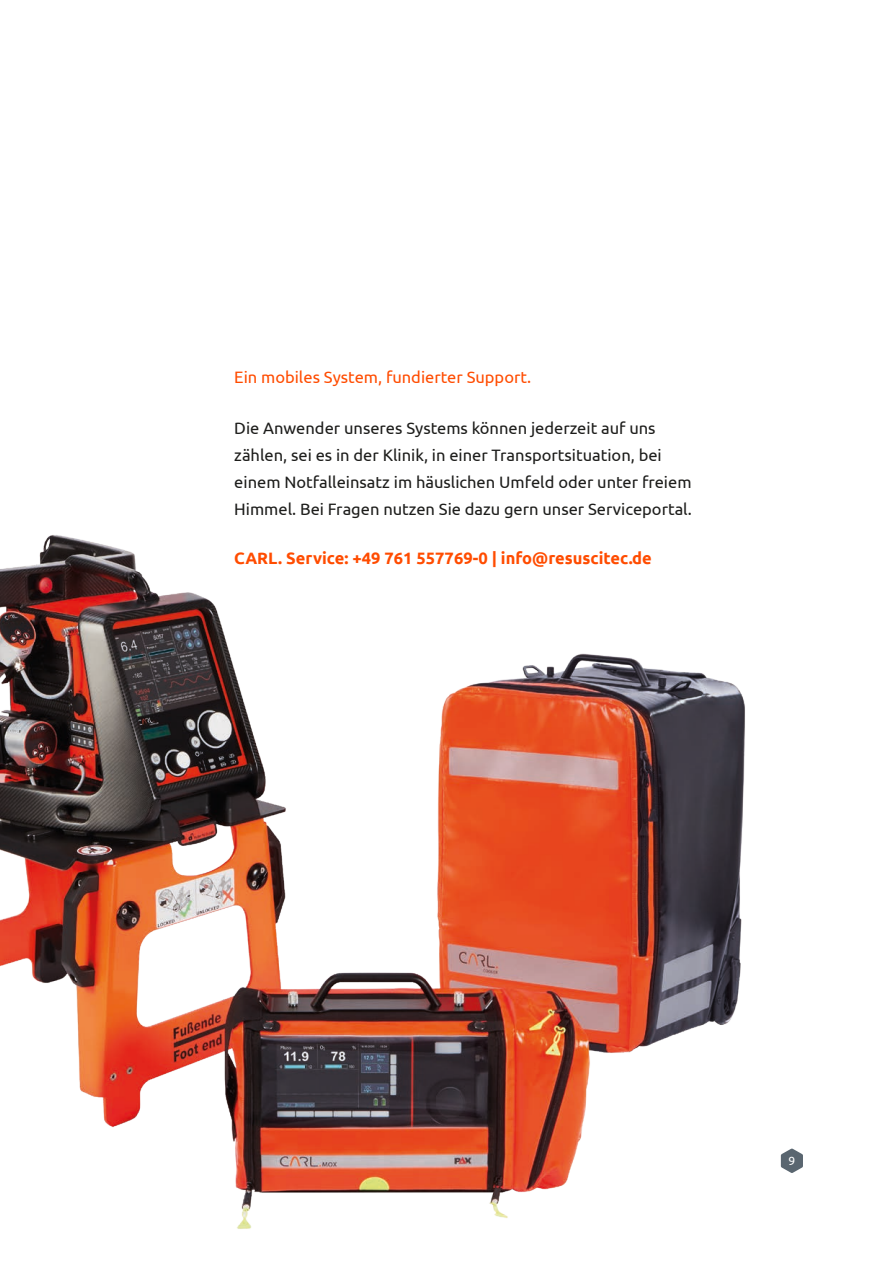
<style>
.page{position:relative;width:893px;height:1263px;background:#fff}
.page>*{position:absolute;margin:0;border:0;box-sizing:border-box;transform-origin:0 0}
.t1{font:16.5px/27px "Ubuntu";color:#1d1d1b}
.t2{font:700 16.5px "Ubuntu";color:#ff4c00}
.t3{font:16.5px "Ubuntu";color:#ff4c00}
.t4{font:12px "Ubuntu";color:#fff}
</style>
<div class="page">
<img style="left:0;top:535px;width:745px;height:694px">
<svg style="left:781px;top:1148px;width:22px;height:25px"></svg>
<p class="t3" style="left:234px;top:367px;width:299px">Ein mobiles System, fundierter Support.</p>
<p class="t1" style="left:234px;top:414px;width:459px">Die Anwender unseres Systems können jederzeit auf uns zählen, sei es in der Klinik, in einer Transportsituation, bei einem Notfalleinsatz im häuslichen Umfeld oder unter freiem Himmel. Bei Fragen nutzen Sie dazu gern unser Serviceportal.</p>
<p class="t2" style="left:234px;top:548px;width:419px">CARL. Service: +49 761 557769-0 | info@resuscitec.de</p>
<p class="t4" style="left:788px;top:1153px;width:8px">9</p>
</div>
